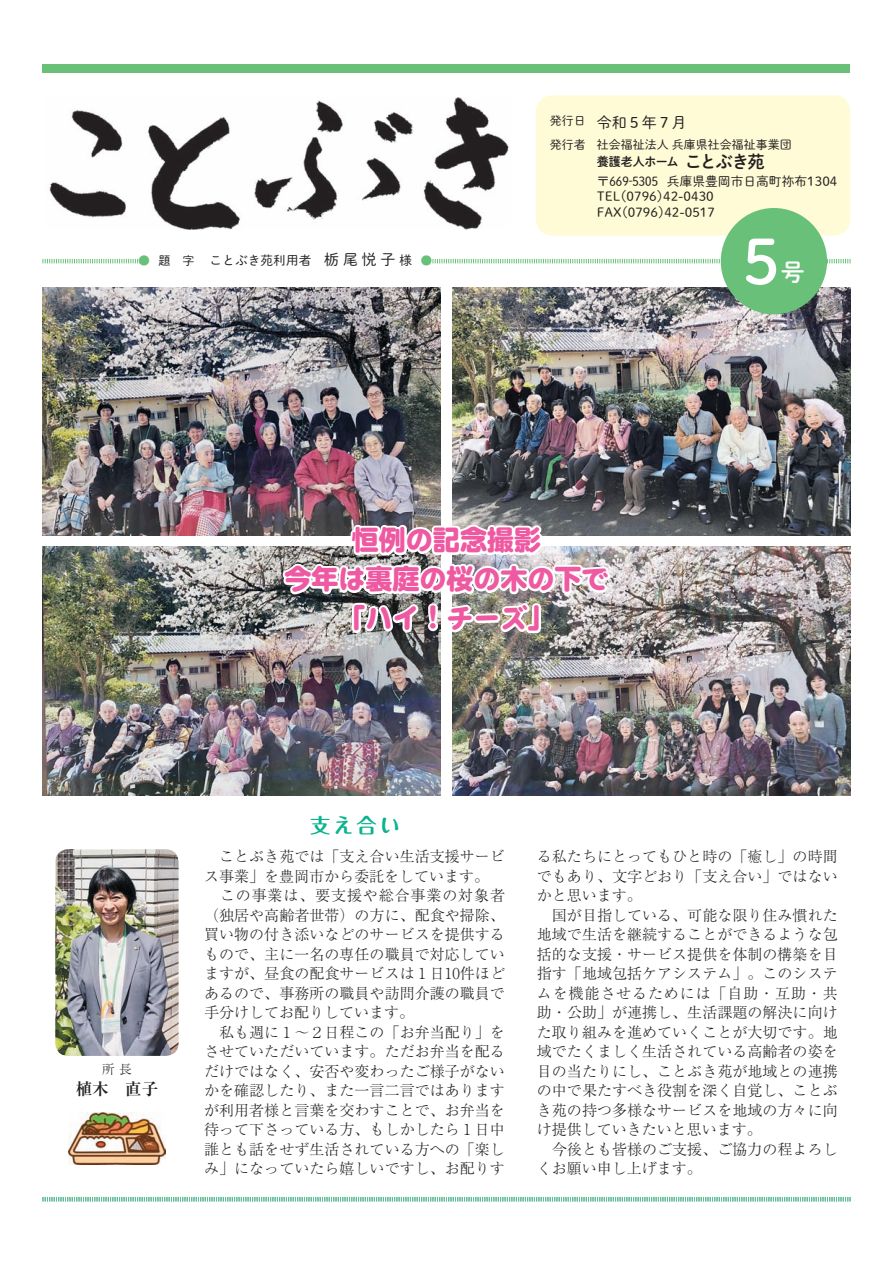
<style>
.page{position:relative;width:893px;height:1263px;background:#fff}
.page>*{position:absolute;margin:0;border:0;box-sizing:border-box;transform-origin:0 0}
.t1{font:61.5px "Shuei M Go Std B";color:#fff}
.t2{font:800 27px/39px "Shin M Go Pro";color:#ef59a1;text-align:center}
.t3{font:800 27px "Kamo Lemo Std";color:#ef59a1}
.t4{font:24px "Shuei M Go Std B";color:#fff}
.t5{font:700 20.25px "Maru Fo Pro";color:#0ab38d}
.t6{font:700 16.5px "Ryumin Pro";color:#231f20}
.t7{font:300 15px/19.5px "Ryumin Pro";letter-spacing:.005em;color:#231f20}
.t8{font:15px "Shuei M Go Std L";color:#231f20}
.t9{font:12.75px/15.8px "Shuei M Go Std L";color:#231f20}
.t10{font:300 12.75px "Ryumin Pro";color:#231f20}
.t11{font:12px "Shuei M Go Std L";color:#231f20}
.t12{font:12px "Shuei M Go Std B";letter-spacing:-.02em;color:#231f20}
.s1{font-size:12px;color:#68c079}
.s2{font-size:12px}
.s3{font-size:15px}
.s4{font-size:17.25px}
.s5{font-family:"Kamo Lemo Std"}
</style>
<div class="page">
<img style="left:43px;top:546px;width:397px;height:249px">
<img style="left:43px;top:287px;width:397px;height:249px">
<img style="left:453px;top:546px;width:397px;height:249px">
<img style="left:453px;top:287px;width:397px;height:249px">
<img style="left:280px;top:508px;width:332px;height:129px">
<div style="left:536px;top:95px;width:314px;height:141px;background:#fffbd6;border-radius:17px"></div>
<svg style="left:42px;top:258px;width:809px;height:6px"></svg>
<div style="left:141px;top:240px;width:291px;height:39px;background:#fff"></div>
<div style="left:43px;top:64px;width:807px;height:8px;background:#68c079"></div>
<img style="left:49px;top:97px;width:460px;height:133px">
<div style="left:721px;top:208px;width:106px;height:106px;background:#68c079;border-radius:50%"></div>
<img style="left:55px;top:849px;width:124px;height:207px">
<svg style="left:42px;top:1196px;width:809px;height:6px"></svg>
<img style="left:69px;top:1112px;width:96px;height:52px">
<p class="t9" style="left:138px;top:252px;width:296px"><span class="s1">●</span> <span class="s2">題　字</span> ことぶき苑利用者　<span class="s3">栃尾悦子</span>様 <span class="s1">●</span></p>
<p class="t8" style="left:550px;top:111px;width:139px"><sup>発行日</sup> 令和５年７月</p>
<p class="t11" style="left:550px;top:136px;width:244px">発行者 社会福祉法人 兵庫県社会福祉事業団</p>
<p class="t12" style="left:597px;top:152px;width:169px">養護老人ホーム <span class="s4">ことぶき苑</span></p>
<p class="t9" style="left:597px;top:172px;width:255px">〒669-5305 兵庫県豊岡市日高町祢布1304　<br>TEL（0796）42-0430<br>FAX（0796）42-0517</p>
<h1 class="t1" style="left:743px;top:216px;width:38px">5</h1>
<h3 class="t4" style="left:781px;top:254px;width:25px">号</h3>
<h2 class="t2" style="left:284px;top:517px;width:325px">恒例<span class="s5">の</span>記念撮影<br>今年<span class="s5">は</span>裏庭<span class="s5">の</span>桜<span class="s5">の</span>木<span class="s5">の</span>下<span class="s5">で</span></h2>
<h2 class="t3" style="left:338px;top:598px;width:218px">「ハイ！チーズ」</h2>
<p class="t10" style="left:102px;top:1059px;width:31px">所 長</p>
<p class="t6" style="left:76px;top:1075px;width:84px">植木　直子</p>
<h3 class="t5" style="left:310px;top:809px;width:92px">支え合い</h3>
<p class="t7" style="left:204px;top:846px;width:302px">　ことぶき苑では「支え合い生活支援サービス事業」を豊岡市から委託をしています。　この事業は、要支援や総合事業の対象者（独居や高齢者世帯）の方に、配食や掃除、買い物の付き添いなどのサービスを提供するもので、主に一名の専任の職員で対応していますが、昼食の配食サービスは１日10件ほどあるので、事務所の職員や訪問介護の職員で手分けしてお配りしています。<br>　私も週に１～２日程この「お弁当配り」をさせていただいています。ただお弁当を配るだけではなく、安否や変わったご様子がないかを確認したり、また一言二言ではありますが利用者様と言葉を交わすことで、お弁当を待って下さっている方、もしかしたら１日中誰とも話をせず生活されている方への「楽しみ」になっていたら嬉しいですし、お配りす</p>
<p class="t7" style="left:537px;top:846px;width:302px">る私たちにとってもひと時の「癒し」の時間でもあり、文字どおり「支え合い」ではないかと思います。<br>　国が目指している、可能な限り住み慣れた地域で生活を継続することができるような包括的な支援・サービス提供を体制の構築を目指す「地域包括ケアシステム」。このシステムを機能させるためには「自助・互助・共助・公助」が連携し、生活課題の解決に向けた取り組みを進めていくことが大切です。地域でたくましく生活されている高齢者の姿を目の当たりにし、ことぶき苑が地域との連携の中で果たすべき役割を深く自覚し、ことぶき苑の持つ多様なサービスを地域の方々に向け提供していきたいと思います。<br>　今後とも皆様のご支援、ご協力の程よろしくお願い申し上げます。</p>
</div>
